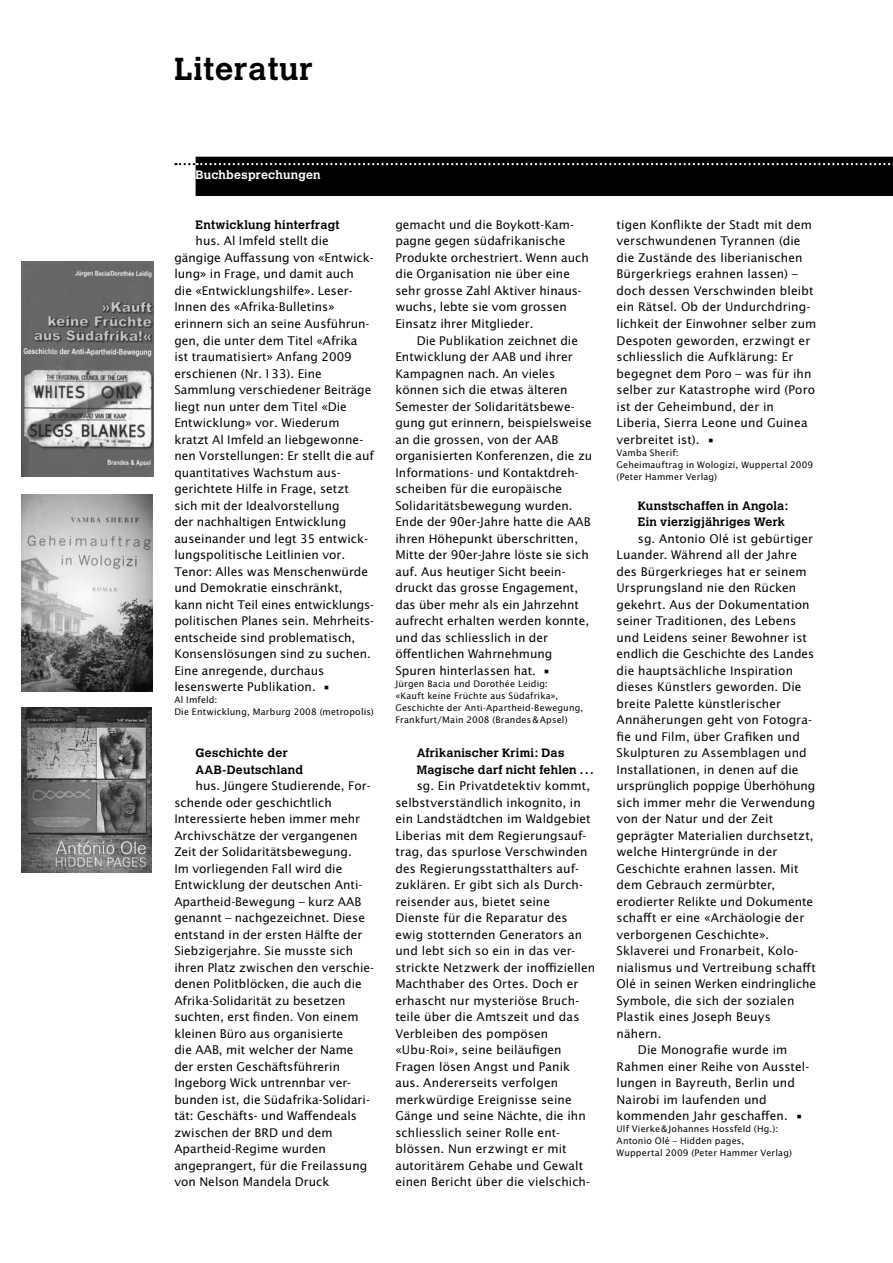
<style>
.page{position:relative;width:893px;height:1263px;background:#fff}
.page>*{position:absolute;margin:0;border:0;box-sizing:border-box;transform-origin:0 0}
.t1{font:700 31.5px "Calvert";letter-spacing:.025em;color:#000}
.t2{font:12px/16.5px "Lucida Sans";color:#000}
.t3{font:700 12px/16.5px "Calvert";letter-spacing:.025em;color:#000}
.t4{font:700 12px "Calvert";letter-spacing:.02em;color:#fff}
.t5{font:9px/12px "Lucida Sans";letter-spacing:.02em;color:#000}
</style>
<div class="page">
<div style="left:196px;top:157px;width:697px;height:39px;background:#000"></div>
<svg style="left:175px;top:163px;width:718px;height:2px"></svg>
<img style="left:21px;top:262px;width:132px;height:214px">
<img style="left:21px;top:495px;width:131px;height:196px">
<img style="left:21px;top:707px;width:131px;height:165px">
<h1 class="t1" style="left:174px;top:49px;width:140px">Literatur</h1>
<p class="t4" style="left:196px;top:168px;width:127px">Buchbesprechungen</p>
<p class="t3" style="left:196px;top:216px;width:146px">Entwicklung hinterfragt</p>
<p class="t2" style="left:174px;top:233px;width:201px;text-indent:21px">hus. Al Imfeld stellt die gängige Auffassung von «Entwick&shy;lung» in Frage, und damit auch die «Entwicklungshilfe». Leser-<br>Innen des «Afrika-Bulletins» erinnern sich an seine Ausführun&shy;gen, die unter dem Titel «Afrika ist traumatisiert» Anfang 2009 erschienen (Nr.133). Eine<br>Sammlung verschiedener Beiträge liegt nun unter dem Titel «Die<br>Entwicklung» vor. Wiederum kratzt Al Imfeld an liebgewonne&shy;nen Vorstellungen: Er stellt die auf quantitatives Wachstum aus&shy;gerichtete Hilfe in Frage, setzt sich mit der Idealvorstellung<br>der nachhaltigen Entwicklung auseinander und legt 35 entwick&shy;lungspolitische Leitlinien vor.<br>Tenor: Alles was Menschenwürde und Demokratie einschränkt,<br>kann nicht Teil eines entwicklungs&shy;politischen Planes sein. Mehrheits&shy;entscheide sind problematisch,<br>Konsenslösungen sind zu suchen.<br>Eine anregende, durchaus lesenswerte Publikation. •</p>
<p class="t5" style="left:174px;top:693px;width:201px">Al Imfeld:<br>Die Entwicklung, Marburg 2008 (metropolis)</p>
<p class="t3" style="left:196px;top:744px;width:109px">Geschichte der<br>AAB-Deutschland</p>
<p class="t2" style="left:174px;top:777px;width:201px;text-indent:21px">hus. Jüngere Studierende, For&shy;schende oder geschichtlich<br>Interessierte heben immer mehr<br>Archivschätze der vergangenen<br>Zeit der Solidaritätsbewegung.<br>Im vorliegenden Fall wird die<br>Entwicklung der deutschen Anti-<br>Apartheid-Bewegung – kurz AAB genannt – nachgezeichnet. Diese entstand in der ersten Hälfte der<br>Siebzigerjahre. Sie musste sich ihren Platz zwischen den verschie&shy;denen Politblöcken, die auch die<br>Afrika-Solidarität zu besetzen suchten, erst finden. Von einem kleinen Büro aus organisierte<br>die AAB, mit welcher der Name der ersten Geschäftsführerin<br>Ingeborg Wick untrennbar ver&shy;bunden ist, die Südafrika-Solidari&shy;tät: Geschäfts- und Waffendeals zwischen der BRD und dem<br>Apartheid-Regime wurden angeprangert, für die Freilassung von Nelson Mandela Druck</p>
<p class="t2" style="left:395px;top:216px;width:195px">gemacht und die Boykott-Kam&shy;pagne gegen südafrikanische<br>Produkte orchestriert. Wenn auch die Organisation nie über eine sehr grosse Zahl Aktiver hinaus&shy;wuchs, lebte sie vom grossen<br>Einsatz ihrer Mitglieder.</p>
<p class="t2" style="left:395px;top:332px;width:198px;text-indent:21px">Die Publikation zeichnet die<br>Entwicklung der AAB und ihrer<br>Kampagnen nach. An vieles können sich die etwas älteren<br>Semester der Solidaritätsbewe&shy;gung gut erinnern, beispielsweise an die grossen, von der AAB organisierten Konferenzen, die zu<br>Informations- und Kontaktdreh&shy;scheiben für die europäische<br>Solidaritätsbewegung wurden.<br>Ende der 90er-Jahre hatte die AAB ihren Höhepunkt überschritten,<br>Mitte der 90er-Jahre löste sie sich auf. Aus heutiger Sicht beein&shy;druckt das grosse Engagement, das über mehr als ein Jahrzehnt aufrecht erhalten werden konnte, und das schliesslich in der öffentlichen Wahrnehmung<br>Spuren hinterlassen hat. •</p>
<p class="t5" style="left:395px;top:677px;width:189px">Jürgen Bacia und Dorothée Leidig:<br>«Kauft keine Früchte aus Südafrika», Geschichte der Anti-Apartheid-Bewegung, Frankfurt/Main 2008 (Brandes&amp;Apsel)</p>
<p class="t3" style="left:417px;top:744px;width:178px">Afrikanischer Krimi: Das<br>Magische darf nicht fehlen ...</p>
<p class="t2" style="left:395px;top:777px;width:201px;text-indent:21px">sg. Ein Privatdetektiv kommt, selbstverständlich inkognito, in ein Landstädtchen im Waldgebiet<br>Liberias mit dem Regierungsauf&shy;trag, das spurlose Verschwinden des Regierungsstatthalters auf&shy;zuklären. Er gibt sich als Durch&shy;reisender aus, bietet seine<br>Dienste für die Reparatur des ewig stotternden Generators an und lebt sich so ein in das ver&shy;strickte Netzwerk der inoffiziellen<br>Machthaber des Ortes. Doch er erhascht nur mysteriöse Bruch&shy;teile über die Amtszeit und das<br>Verbleiben des pompösen «Ubu-Roi», seine beiläufigen<br>Fragen lösen Angst und Panik aus. Andererseits verfolgen merkwürdige Ereignisse seine<br>Gänge und seine Nächte, die ihn schliesslich seiner Rolle ent&shy;blössen. Nun erzwingt er mit autoritärem Gehabe und Gewalt einen Bericht über die vielschich-</p>
<p class="t2" style="left:617px;top:216px;width:201px">tigen Konflikte der Stadt mit dem verschwundenen Tyrannen (die die Zustände des liberianischen<br>Bürgerkriegs erahnen lassen) – doch dessen Verschwinden bleibt ein Rätsel. Ob der Undurchdring&shy;lichkeit der Einwohner selber zum<br>Despoten geworden, erzwingt er schliesslich die Aufklärung: Er begegnet dem Poro – was für ihn selber zur Katastrophe wird (Poro ist der Geheimbund, der in<br>Liberia, Sierra Leone und Guinea verbreitet ist). •</p>
<p class="t5" style="left:617px;top:446px;width:198px">Vamba Sherif:<br>Geheimauftrag in Wologizi, Wuppertal 2009 (Peter Hammer Verlag)</p>
<p class="t3" style="left:638px;top:497px;width:152px">Kunstschaffen in Angola:<br>Ein vierzigjähriges Werk</p>
<p class="t2" style="left:638px;top:530px;width:177px">sg. Antonio Olé ist gebürtiger</p>
<p class="t2" style="left:617px;top:546px;width:182px">Luander. Während all der Jahre</p>
<p class="t2" style="left:617px;top:563px;width:192px">des Bürgerkrieges hat er seinem</p>
<p class="t2" style="left:617px;top:579px;width:181px">Ursprungsland nie den Rücken</p>
<p class="t2" style="left:617px;top:596px;width:195px">gekehrt. Aus der Dokumentation</p>
<p class="t2" style="left:617px;top:612px;width:181px">seiner Traditionen, des Lebens</p>
<p class="t2" style="left:617px;top:629px;width:192px">und Leidens seiner Bewohner ist</p>
<p class="t2" style="left:617px;top:645px;width:199px">endlich die Geschichte des Landes</p>
<p class="t2" style="left:617px;top:662px;width:178px">die hauptsächliche Inspiration</p>
<p class="t2" style="left:617px;top:678px;width:187px">dieses Künstlers geworden. Die</p>
<p class="t2" style="left:617px;top:695px;width:166px">breite Palette künstlerischer</p>
<p class="t2" style="left:617px;top:711px;width:197px">Annäherungen geht von Fotogra-</p>
<p class="t2" style="left:617px;top:728px;width:185px">fie und Film, über Grafiken und</p>
<p class="t2" style="left:617px;top:744px;width:192px">Skulpturen zu Assemblagen und</p>
<p class="t2" style="left:617px;top:761px;width:184px">Installationen, in denen auf die</p>
<p class="t2" style="left:617px;top:777px;width:200px">ursprünglich poppige Überhöhung</p>
<p class="t2" style="left:617px;top:794px;width:200px">sich immer mehr die Verwendung</p>
<p class="t2" style="left:617px;top:810px;width:158px">von der Natur und der Zeit</p>
<p class="t2" style="left:617px;top:827px;width:199px">geprägter Materialien durchsetzt,</p>
<p class="t2" style="left:617px;top:843px;width:162px">welche Hintergründe in der</p>
<p class="t2" style="left:617px;top:860px;width:184px">Geschichte erahnen lassen. Mit</p>
<p class="t2" style="left:617px;top:876px;width:160px">dem Gebrauch zermürbter,</p>
<p class="t2" style="left:617px;top:893px;width:198px">erodierter Relikte und Dokumente</p>
<p class="t2" style="left:617px;top:909px;width:189px">schafft er eine «Archäologie der</p>
<p class="t2" style="left:617px;top:926px;width:154px">verborgenen Geschichte».</p>
<p class="t2" style="left:617px;top:942px;width:183px">Sklaverei und Fronarbeit, Kolo-</p>
<p class="t2" style="left:617px;top:959px;width:201px">nialismus und Vertreibung schafft</p>
<p class="t2" style="left:617px;top:975px;width:201px">Olé in seinen Werken eindringliche</p>
<p class="t2" style="left:617px;top:992px;width:179px">Symbole, die sich der sozialen</p>
<p class="t2" style="left:617px;top:1008px;width:156px">Plastik eines Joseph Beuys</p>
<p class="t2" style="left:617px;top:1025px;width:46px">nähern.</p>
<p class="t2" style="left:638px;top:1041px;width:151px">Die Monografie wurde im</p>
<p class="t2" style="left:617px;top:1058px;width:194px">Rahmen einer Reihe von Ausstel-</p>
<p class="t2" style="left:617px;top:1074px;width:180px">lungen in Bayreuth, Berlin und</p>
<p class="t2" style="left:617px;top:1091px;width:152px">Nairobi im laufenden und</p>
<p class="t2" style="left:617px;top:1107px;width:188px">kommenden Jahr geschaffen. •</p>
<p class="t5" style="left:617px;top:1122px;width:177px">Ulf Vierke&amp;Johannes Hossfeld (Hg.):<br>Antonio Olé – Hidden pages,<br>Wuppertal 2009 (Peter Hammer Verlag)</p>
</div>
